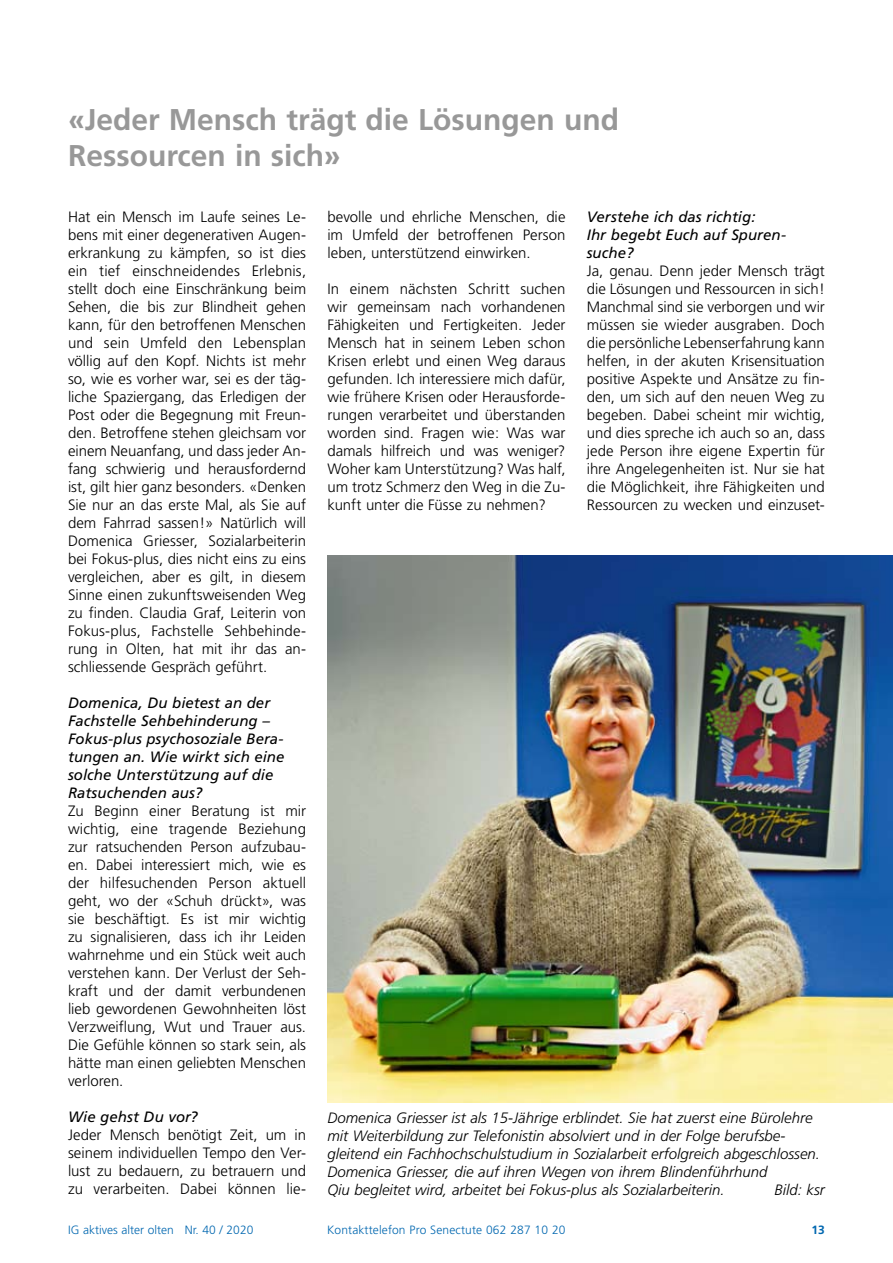
<style>
.page{position:relative;width:893px;height:1263px;background:#fff}
.page>*{position:absolute;margin:0;border:0;box-sizing:border-box;transform-origin:0 0}
.t1{font:700 30px/36px "Frutiger";color:#989898}
.t2{font:300 15px/18px "Frutiger";color:#000;text-align:justify}
.t3{font:italic 300 15px/18px "Frutiger";color:#000}
.t4{font:italic 15px/18px "Frutiger";letter-spacing:.005em;color:#000}
.t5{font:300 12px "Frutiger";letter-spacing:.01em;color:#0067b0}
.t6{font:700 12px "Frutiger";color:#0067b0}
</style>
<div class="page">
<img style="left:327px;top:556px;width:566px;height:546px">
<h1 class="t1" style="left:68px;top:101px;width:552px">«Jeder Mensch trägt die Lösungen und<br>Ressourcen in sich»</h1>
<p class="t2" style="left:68px;top:208px;width:240px">Hat ein Mensch im Laufe seines Le&shy;bens mit einer degenerativen Augen&shy;erkrankung zu kämpfen, so ist dies ein tief einschneidendes Erlebnis, stellt doch eine Einschränkung beim Sehen, die bis zur Blindheit gehen kann, für den betroffenen Menschen und sein Umfeld den Lebensplan völlig auf den Kopf. Nichts ist mehr so, wie es vorher war, sei es der täg&shy;liche Spaziergang, das Erledigen der Post oder die Begegnung mit Freun&shy;den. Betroffene stehen gleichsam vor einem Neuanfang, und dass jeder An&shy;fang schwierig und herausfordernd ist, gilt hier ganz besonders. «Denken Sie nur an das erste Mal, als Sie auf dem Fahrrad sassen!» Natürlich will Domenica Griesser, Sozialarbeiterin bei Fokus-plus, dies nicht eins zu eins vergleichen, aber es gilt, in diesem Sinne einen zukunftsweisenden Weg zu finden. Claudia Graf, Leiterin von Fokus-plus, Fachstelle Sehbehinde&shy;rung in Olten, hat mit ihr das an&shy;schliessende Gespräch geführt.</p>
<p class="t4" style="left:68px;top:694px;width:218px">Domenica, Du bietest an der<br>Fachstelle Sehbehinderung –<br>Fokus-plus psychosoziale Bera&shy;tungen an. Wie wirkt sich eine solche Unterstützung auf die<br>Ratsuchenden aus?</p>
<p class="t2" style="left:68px;top:802px;width:240px">Zu Beginn einer Beratung ist mir wichtig, eine tragende Beziehung zur ratsuchenden Person aufzubau&shy;en. Dabei interessiert mich, wie es der hilfesuchenden Person aktuell geht, wo der «Schuh drückt», was sie beschäftigt. Es ist mir wichtig zu signalisieren, dass ich ihr Leiden wahrnehme und ein Stück weit auch verstehen kann. Der Verlust der Seh&shy;kraft und der damit verbundenen lieb gewordenen Gewohnheiten löst Verzweiflung, Wut und Trauer aus.<br>Die Gefühle können so stark sein, als hätte man einen geliebten Menschen verloren.</p>
<p class="t4" style="left:68px;top:1108px;width:131px">Wie gehst Du vor?</p>
<p class="t2" style="left:68px;top:1126px;width:240px">Jeder Mensch benötigt Zeit, um in seinem individuellen Tempo den Ver&shy;lust zu bedauern, zu betrauern und zu verarbeiten. Dabei können lie-</p>
<p class="t2" style="left:327px;top:208px;width:240px">bevolle und ehrliche Menschen, die im Umfeld der betroffenen Person leben, unterstützend einwirken.</p>
<p class="t2" style="left:327px;top:280px;width:240px">In einem nächsten Schritt suchen wir gemeinsam nach vorhandenen Fähigkeiten und Fertigkeiten. Jeder Mensch hat in seinem Leben schon Krisen erlebt und einen Weg daraus gefunden. Ich interessiere mich dafür, wie frühere Krisen oder Herausforde&shy;rungen verarbeitet und überstanden worden sind. Fragen wie: Was war damals hilfreich und was weniger?<br>Woher kam Unterstützung? Was half, um trotz Schmerz den Weg in die Zu&shy;kunft unter die Füsse zu nehmen?</p>
<p class="t4" style="left:587px;top:208px;width:201px">Verstehe ich das richtig:<br>Ihr begebt Euch auf Spuren&shy;suche?</p>
<p class="t2" style="left:587px;top:262px;width:240px">Ja, genau. Denn jeder Mensch trägt die Lösungen und Ressourcen in sich!<br>Manchmal sind sie verborgen und wir müssen sie wieder ausgraben. Doch die persönliche Lebenserfahrung kann helfen, in der akuten Krisensituation positive Aspekte und Ansätze zu fin&shy;den, um sich auf den neuen Weg zu begeben. Dabei scheint mir wichtig, und dies spreche ich auch so an, dass jede Person ihre eigene Expertin für ihre Angelegenheiten ist. Nur sie hat die Möglichkeit, ihre Fähigkeiten und Ressourcen zu wecken und einzuset-</p>
<p class="t3" style="left:327px;top:1109px;width:494px">Domenica Griesser ist als 15-Jährige erblindet. Sie hat zuerst eine Bürolehre mit Weiterbildung zur Telefonistin absolviert und in der Folge berufsbe&shy;gleitend ein Fachhochschulstudium in Sozialarbeit erfolgreich abgeschlossen.<br>Domenica Griesser, die auf ihren Wegen von ihrem Blindenführhund<br>Qiu begleitet wird, arbeitet bei Fokus-plus als Sozialarbeiterin.</p>
<p class="t3" style="left:774px;top:1181px;width:52px">Bild: ksr</p>
<p class="t5" style="left:68px;top:1223px;width:187px">IG aktives alter olten Nr. 40 / 2020</p>
<p class="t5" style="left:327px;top:1223px;width:240px">Kontakttelefon Pro Senectute 062 287 10 20</p>
<p class="t6" style="left:812px;top:1223px;width:15px">13</p>
</div>
